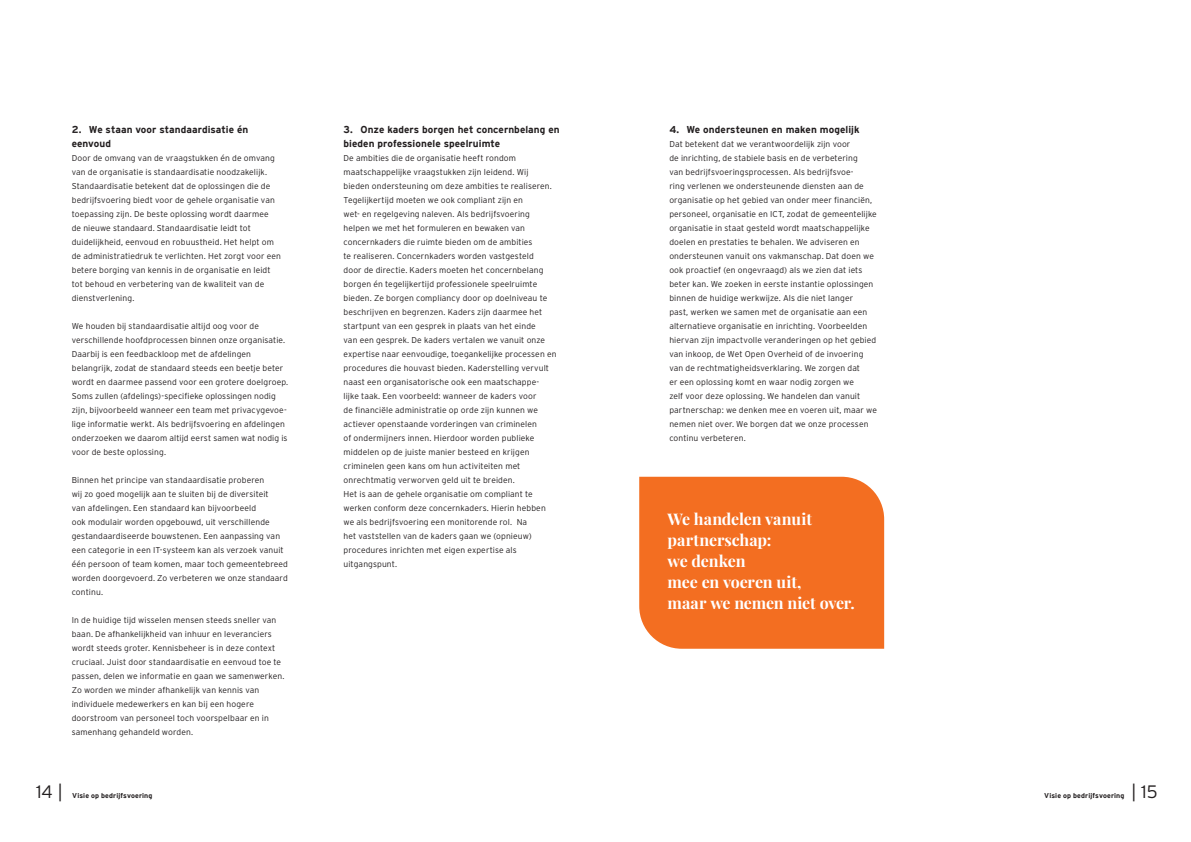
<style>
.page{position:relative;width:1191px;height:842px;background:#fff}
.page>*{position:absolute;margin:0;border:0;box-sizing:border-box;transform-origin:0 0}
.t1{font:300 18px "Interstate";color:#231f20}
.t2{font:700 16px/21px "Playfair Display";letter-spacing:-.015em;color:#fff}
.t3{font:700 10px/14px "Interstate";letter-spacing:.005em;color:#231f20}
.t4{font:300 8.5px/14px "Interstate";letter-spacing:.01em;color:#231f20}
.t5{font:700 7px "Interstate";letter-spacing:.02em;color:#231f20}
</style>
<div class="page">
<div style="left:639px;top:477px;width:245px;height:172px;background:#f36e21"></div>
<p class="t3" style="left:72px;top:122px;width:178px">2. We staan voor standaardisatie én eenvoud</p>
<p class="t4" style="left:72px;top:151px;width:211px">Door de omvang van de vraagstukken én de omvang van de organisatie is standaardisatie noodzakelijk.<br>Standaardisatie betekent dat de oplossingen die de bedrijfsvoering biedt voor de gehele organisatie van toepassing zijn. De beste oplossing wordt daarmee<br>de nieuwe standaard. Standaardisatie leidt tot duidelijkheid, eenvoud en robuustheid. Het helpt om de administratiedruk te verlichten. Het zorgt voor een betere borging van kennis in de organisatie en leidt tot behoud en verbetering van de kwaliteit van de dienstverlening.</p>
<p class="t4" style="left:72px;top:319px;width:218px">We houden bij standaardisatie altijd oog voor de verschillende hoofdprocessen binnen onze organisatie.<br>Daarbij is een feedbackloop met de afdelingen belangrijk, zodat de standaard steeds een beetje beter wordt en daarmee passend voor een grotere doelgroep.<br>Soms zullen (afdelings)-specifieke oplossingen nodig zijn, bijvoorbeeld wanneer een team met privacygevoe&shy;lige informatie werkt. Als bedrijfsvoering en afdelingen onderzoeken we daarom altijd eerst samen wat nodig is voor de beste oplossing.</p>
<p class="t4" style="left:72px;top:473px;width:218px">Binnen het principe van standaardisatie proberen<br>wij zo goed mogelijk aan te sluiten bij de diversiteit<br>van afdelingen. Een standaard kan bijvoorbeeld<br>ook modulair worden opgebouwd, uit verschillende gestandaardiseerde bouwstenen. Een aanpassing van een categorie in een IT-systeem kan als verzoek vanuit één persoon of team komen, maar toch gemeentebreed worden doorgevoerd. Zo verbeteren we onze standaard continu.</p>
<p class="t4" style="left:72px;top:613px;width:214px">In de huidige tijd wisselen mensen steeds sneller van baan. De afhankelijkheid van inhuur en leveranciers wordt steeds groter. Kennisbeheer is in deze context cruciaal. Juist door standaardisatie en eenvoud toe te passen, delen we informatie en gaan we samenwerken.<br>Zo worden we minder afhankelijk van kennis van individuele medewerkers en kan bij een hogere doorstroom van personeel toch voorspelbaar en in samenhang gehandeld worden.</p>
<p class="t3" style="left:343px;top:122px;width:218px">3. Onze kaders borgen het concernbelang en bieden professionele speelruimte</p>
<p class="t4" style="left:343px;top:151px;width:214px">De ambities die de organisatie heeft rondom maatschappelijke vraagstukken zijn leidend. Wij bieden ondersteuning om deze ambities te realiseren.<br>Tegelijkertijd moeten we ook compliant zijn en<br>wet- en regelgeving naleven. Als bedrijfsvoering helpen we met het formuleren en bewaken van concernkaders die ruimte bieden om de ambities<br>te realiseren. Concernkaders worden vastgesteld<br>door de directie. Kaders moeten het concernbelang borgen én tegelijkertijd professionele speelruimte bieden. Ze borgen compliancy door op doelniveau te beschrijven en begrenzen. Kaders zijn daarmee het startpunt van een gesprek in plaats van het einde<br>van een gesprek. De kaders vertalen we vanuit onze expertise naar eenvoudige, toegankelijke processen en procedures die houvast bieden. Kaderstelling vervult naast een organisatorische ook een maatschappe&shy;lijke taak. Een voorbeeld: wanneer de kaders voor<br>de financiële administratie op orde zijn kunnen we actiever openstaande vorderingen van criminelen<br>of ondermijners innen. Hierdoor worden publieke middelen op de juiste manier besteed en krijgen criminelen geen kans om hun activiteiten met onrechtmatig verworven geld uit te breiden.<br>Het is aan de gehele organisatie om compliant te werken conform deze concernkaders. Hierin hebben we als bedrijfsvoering een monitorende rol. Na<br>het vaststellen van de kaders gaan we (opnieuw) procedures inrichten met eigen expertise als uitgangspunt.</p>
<p class="t3" style="left:669px;top:122px;width:192px">4. We ondersteunen en maken mogelijk</p>
<p class="t4" style="left:669px;top:137px;width:209px">Dat betekent dat we verantwoordelijk zijn voor<br>de inrichting, de stabiele basis en de verbetering<br>van bedrijfsvoeringsprocessen. Als bedrijfsvoe-<br>ring verlenen we ondersteunende diensten aan de organisatie op het gebied van onder meer financiën, personeel, organisatie en ICT, zodat de gemeentelijke organisatie in staat gesteld wordt maatschappelijke doelen en prestaties te behalen. We adviseren en ondersteunen vanuit ons vakmanschap. Dat doen we ook proactief (en ongevraagd) als we zien dat iets beter kan. We zoeken in eerste instantie oplossingen binnen de huidige werkwijze. Als die niet langer<br>past, werken we samen met de organisatie aan een alternatieve organisatie en inrichting. Voorbeelden hiervan zijn impactvolle veranderingen op het gebied van inkoop, de Wet Open Overheid of de invoering van de rechtmatigheidsverklaring. We zorgen dat<br>er een oplossing komt en waar nodig zorgen we<br>zelf voor deze oplossing. We handelen dan vanuit partnerschap: we denken mee en voeren uit, maar we nemen niet over. We borgen dat we onze processen continu verbeteren.</p>
<h2 class="t2" style="left:667px;top:507px;width:189px">We handelen vanuit partnerschap:<br>we denken<br>mee en voeren uit,<br>maar we nemen niet over.</h2>
<h1 class="t1" style="left:36px;top:781px;width:28px">14 |</h1>
<p class="t5" style="left:72px;top:792px;width:82px">Visie op bedrijfsvoering</p>
<p class="t5" style="left:1044px;top:792px;width:82px">Visie op bedrijfsvoering</p>
<h1 class="t1" style="left:1131px;top:781px;width:28px">| 15</h1>
</div>
